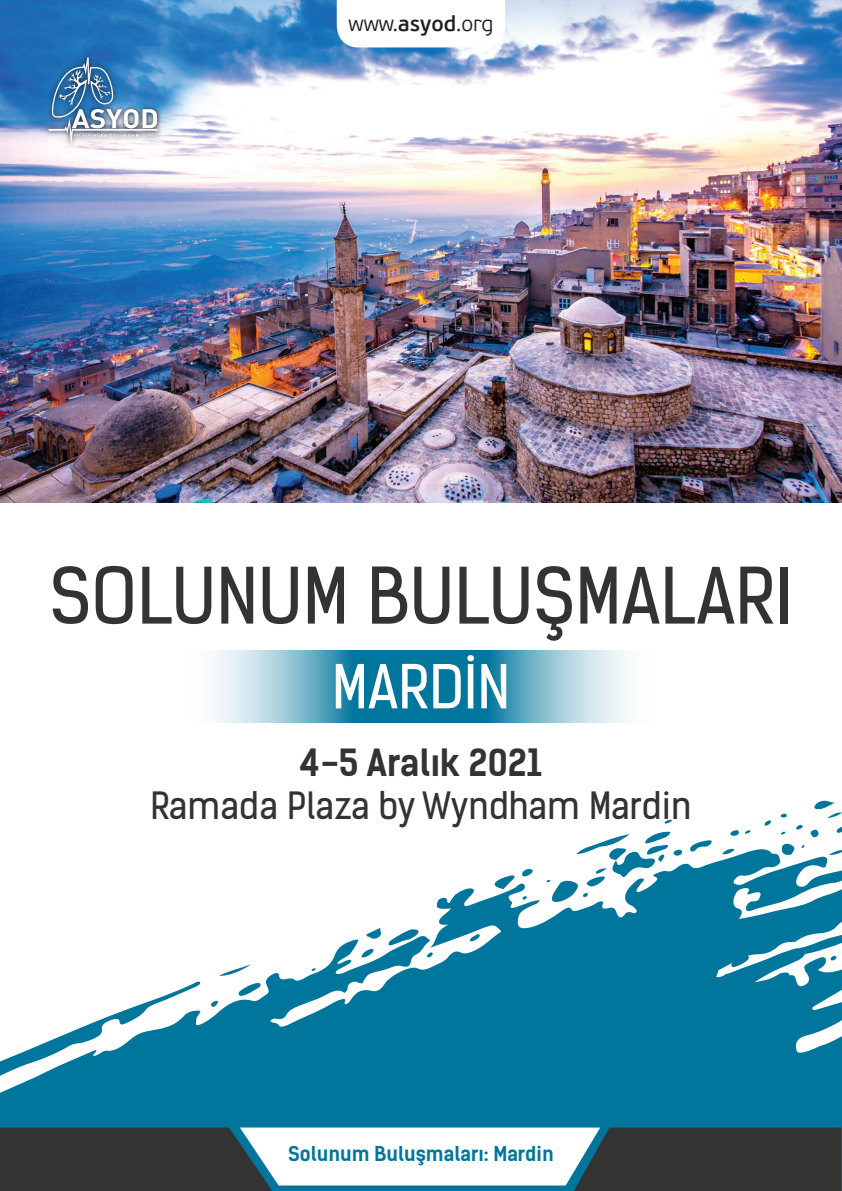
<style>
.page{position:relative;width:842px;height:1191px;background:#fff}
.page>*{position:absolute;margin:0;border:0;box-sizing:border-box;transform-origin:0 0}
.t1{font:73.8px "Kelson Sans";color:#323332}
.t2{font:57.6px "Kelson Sans";color:#fff}
.t3{font:35.8px "Kelson Sans";color:#323332}
.t4{font:700 35.8px "Kelson Sans";color:#323332}
.t5{font:300 21.4px "PF Beau Sans Pro";color:#231f20}
.t6{font:700 19.4px "Kelson Sans";color:#00769c}
.s1{font-weight:600}
</style>
<div class="page">
<img style="left:0;top:0;width:842px;height:502px">
<svg style="left:0;top:800px;width:842px;height:391px;fill:#00769c"></svg>
<svg style="left:0;top:1127px;width:841px;height:64px"></svg>
<svg style="left:337px;top:0;width:168px;height:47px"></svg>
<svg style="left:43px;top:52px;width:120px;height:98px"></svg>
<img style="left:49px;top:57px;width:109px;height:89px">
<svg style="left:214px;top:650px;width:414px;height:73px;background:#64abc2"></svg>
<p class="t5" style="left:349px;top:12px;width:146px">www.<span class="s1">asyod</span>.org</p>
<h1 class="t1" style="left:49px;top:550px;width:744px">SOLUNUM BULUŞMALARI</h1>
<h2 class="t2" style="left:332px;top:651px;width:180px">MARDİN</h2>
<p class="t4" style="left:300px;top:741px;width:243px">4-5 Aralık 2021</p>
<p class="t3" style="left:150px;top:783px;width:542px">Ramada Plaza by Wyndham Mardin</p>
<p class="t6" style="left:288px;top:1141px;width:267px">Solunum Buluşmaları: Mardin</p>
</div>
